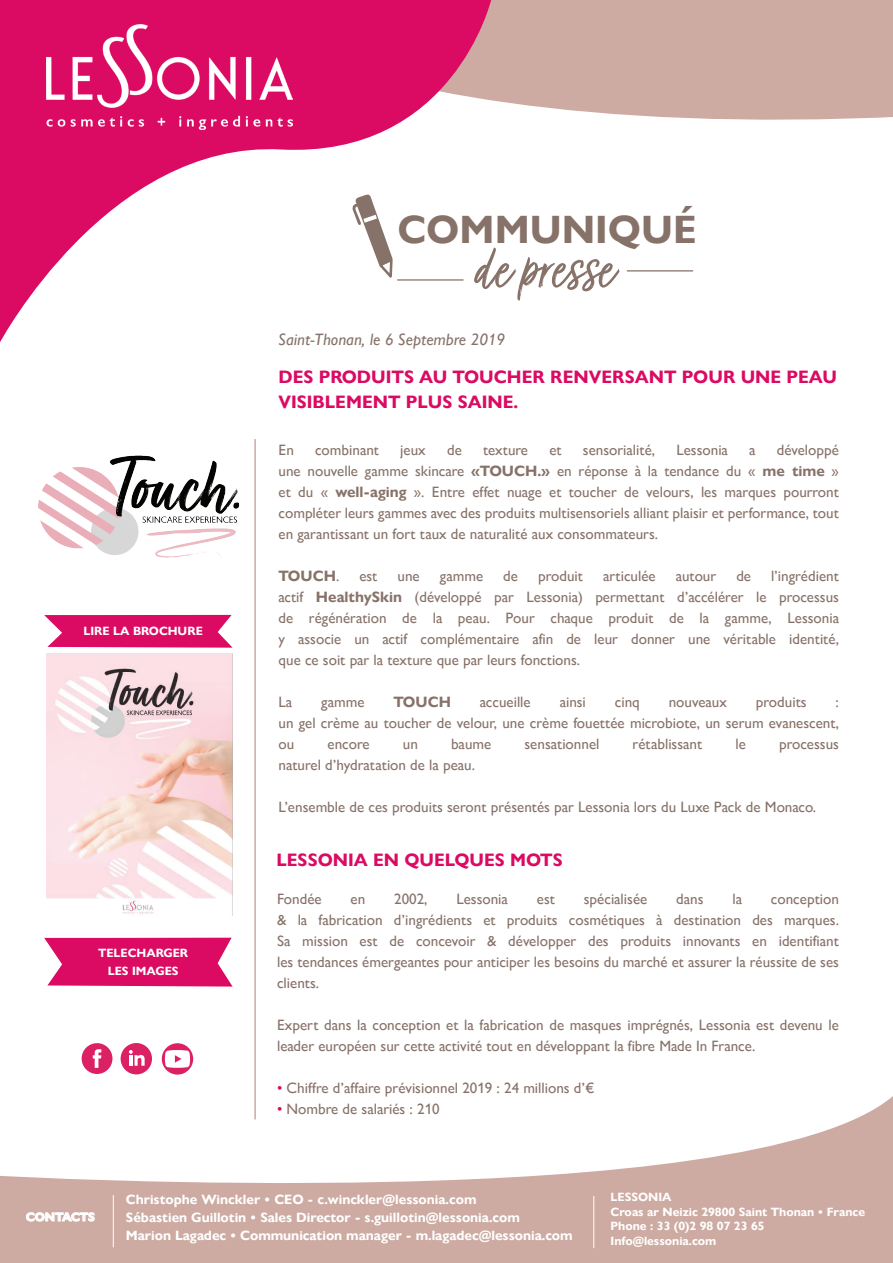
<style>
.page{position:relative;width:893px;height:1263px;background:#fff}
.page>*{position:absolute;margin:0;border:0;box-sizing:border-box;transform-origin:0 0}
.t1{font:71.4px "Turbinado Light Pro";color:#877269}
.t2{font:700 39.6px "Gill Sans Nova";color:#877269}
.t3{font:700 18px/25.5px "Gill Sans Nova";color:#db0a62}
.t4{font:italic 16.5px "Gill Sans Nova";color:#877269}
.t5{font:15px/21px "Gill Sans Nova";color:#877269;text-align:justify}
.t6{font:700 15px "Gill Sans Nova";color:#877269}
.t7{font:700 13.5px/18px "Gill Sans Nova";color:#fff}
.t8{font:700 12px/14.4px "Gill Sans Nova";color:#fff}
.s1{font-weight:700}
.s2{font-weight:400}
.s3{color:#db0a62}
</style>
<div class="page">
<div style="left:491px;top:0;width:402px;height:120px;background:#cdaba2"></div>
<svg style="left:0;top:0;width:491px;height:342px"></svg>
<svg style="left:0;top:1096px;width:893px;height:167px;fill:#cdaba2"></svg>
<hr style="left:397px;top:279px;width:66px;height:2px;background:#877269">
<hr style="left:627px;top:270px;width:66px;height:1px;background:#877269">
<svg style="left:351px;top:193px;width:43px;height:87px"></svg>
<img style="left:47px;top:24px;width:246px;height:106px">
<svg style="left:26px;top:1212px;width:69px;height:9px"></svg>
<hr style="left:113px;top:1195px;width:1px;height:52px;background:#fff">
<hr style="left:594px;top:1196px;width:1px;height:52px;background:#fff">
<hr style="left:254px;top:439px;width:2px;height:680px;background:#cdaba2">
<div style="left:82px;top:1043px;width:30px;height:31px;background:#dc2064;border-radius:15px"></div>
<svg style="left:93px;top:1049px;width:8px;height:19px"></svg>
<div style="left:121px;top:1043px;width:31px;height:31px;background:#dc2064;border-radius:16px"></div>
<svg style="left:129px;top:1050px;width:16px;height:16px"></svg>
<div style="left:162px;top:1043px;width:31px;height:31px;background:#dc2064;border-radius:16px"></div>
<svg style="left:165px;top:1050px;width:25px;height:18px"></svg>
<img style="left:46px;top:653px;width:186px;height:262px">
<img style="left:38px;top:455px;width:202px;height:103px">
<svg style="left:44px;top:615px;width:189px;height:33px;background:#df2674"></svg>
<svg style="left:44px;top:938px;width:189px;height:48px;background:#de2271"></svg>
<h2 class="t2" style="left:397px;top:206px;width:301px">COMMUNIQUÉ</h2>
<h1 class="t1" style="left:474px;top:229px;width:141px">de presse</h1>
<p class="t8" style="left:83px;top:624px;width:121px">LIRE LA BROCHURE</p>
<p class="t8" style="left:98px;top:944px;width:92px;line-height:18px;text-align:center">TELECHARGER<br>LES IMAGES</p>
<p class="t4" style="left:279px;top:330px;width:228px">Saint-Thonan, le 6 Septembre 2019</p>
<p class="t3" style="left:279px;top:364px;width:560px">DES PRODUITS AU TOUCHER RENVERSANT POUR UNE PEAU<br>VISIBLEMENT PLUS SAINE.</p>
<p class="t5" style="left:279px;top:440px;width:17px">En</p>
<p class="t5" style="left:315px;top:440px;width:66px">combinant</p>
<p class="t5" style="left:400px;top:440px;width:27px">jeux</p>
<p class="t5" style="left:447px;top:440px;width:16px">de</p>
<p class="t5" style="left:483px;top:440px;width:47px">texture</p>
<p class="t5" style="left:549px;top:440px;width:14px">et</p>
<p class="t5" style="left:583px;top:440px;width:74px">sensorialité,</p>
<p class="t5" style="left:676px;top:440px;width:53px">Lessonia</p>
<p class="t5" style="left:749px;top:440px;width:8px">a</p>
<p class="t5" style="left:279px;top:440px;width:562px;text-indent:498px">développé une nouvelle gamme skincare <span class="s1">«TOUCH.»</span> en réponse à la tendance du « <span class="s1">me time</span> » et du « <span class="s1">well-aging</span> ». Entre effet nuage et toucher de velours, les marques pourront compléter leurs gammes avec des produits multisensoriels alliant plaisir et performance, tout en garantissant un fort taux de naturalité aux consommateurs.</p>
<p class="t6" style="left:279px;top:567px;width:62px">TOUCH<span class="s2">.</span></p>
<p class="t5" style="left:359px;top:566px;width:20px">est</p>
<p class="t5" style="left:397px;top:566px;width:24px">une</p>
<p class="t5" style="left:440px;top:566px;width:45px">gamme</p>
<p class="t5" style="left:503px;top:566px;width:16px">de</p>
<p class="t5" style="left:538px;top:566px;width:47px">produit</p>
<p class="t5" style="left:603px;top:566px;width:54px">articulée</p>
<p class="t5" style="left:676px;top:566px;width:42px">autour</p>
<p class="t5" style="left:736px;top:566px;width:16px">de</p>
<p class="t5" style="left:279px;top:566px;width:562px;text-indent:493px">l’ingrédient actif <span class="s1">HealthySkin</span> (développé par Lessonia) permettant d’accélérer le processus de régénération de la peau. Pour chaque produit de la gamme, Lessonia y associe un actif complémentaire afin de leur donner une véritable identité, que ce soit par la texture que par leurs fonctions.</p>
<p class="t5" style="left:279px;top:692px;width:15px">La</p>
<p class="t5" style="left:321px;top:692px;width:45px">gamme</p>
<p class="t6" style="left:393px;top:693px;width:59px">TOUCH</p>
<p class="t5" style="left:480px;top:692px;width:52px">accueille</p>
<p class="t5" style="left:560px;top:692px;width:28px">ainsi</p>
<p class="t5" style="left:615px;top:692px;width:26px">cinq</p>
<p class="t5" style="left:669px;top:692px;width:60px">nouveaux</p>
<p class="t5" style="left:756px;top:692px;width:52px">produits</p>
<p class="t5" style="left:279px;top:692px;width:562px;text-indent:557px">: un gel crème au toucher de velour, une crème fouettée microbiote, un serum evanescent, ou</p>
<p class="t5" style="left:327px;top:734px;width:44px">encore</p>
<p class="t5" style="left:403px;top:734px;width:17px">un</p>
<p class="t5" style="left:451px;top:734px;width:42px">baume</p>
<p class="t5" style="left:524px;top:734px;width:76px">sensationnel</p>
<p class="t5" style="left:633px;top:734px;width:71px">rétablissant</p>
<p class="t5" style="left:735px;top:734px;width:12px">le</p>
<p class="t5" style="left:779px;top:734px;width:61px">processus</p>
<p class="t5" style="left:279px;top:755px;width:198px">naturel d’hydratation de la peau.</p>
<p class="t5" style="left:279px;top:797px;width:539px">L’ensemble de ces produits seront présentés par Lessonia lors du Luxe Pack de Monaco.</p>
<p class="t3" style="left:276px;top:847px;width:288px">LESSONIA EN QUELQUES MOTS</p>
<p class="t5" style="left:277px;top:888px;width:46px">Fondée</p>
<p class="t5" style="left:351px;top:888px;width:16px">en</p>
<p class="t5" style="left:394px;top:888px;width:35px">2002,</p>
<p class="t5" style="left:456px;top:888px;width:53px">Lessonia</p>
<p class="t5" style="left:537px;top:888px;width:20px">est</p>
<p class="t5" style="left:584px;top:888px;width:65px">spécialisée</p>
<p class="t5" style="left:676px;top:888px;width:29px">dans</p>
<p class="t5" style="left:732px;top:888px;width:11px">la</p>
<p class="t5" style="left:277px;top:888px;width:563px;text-indent:494px">conception &amp; la fabrication d’ingrédients et produits cosmétiques à destination des marques.<br>Sa mission est de concevoir &amp; développer des produits innovants en identifiant les tendances émergeantes pour anticiper les besoins du marché et assurer la réussite de ses clients.</p>
<p class="t5" style="left:277px;top:1014px;width:563px">Expert dans la conception et la fabrication de masques imprégnés, Lessonia est devenu le leader européen sur cette activité tout en développant la fibre Made In France.</p>
<p class="t5" style="left:277px;top:1077px;width:319px"><span class="s3">•</span> Chiffre d’affaire prévisionnel 2019 : 24 millions d’€</p>
<p class="t5" style="left:277px;top:1098px;width:164px"><span class="s3">•</span> Nombre de salariés : 210</p>
<p class="t8" style="left:26px;top:1210px;width:70px">CONTACTS</p>
<p class="t7" style="left:126px;top:1191px;width:448px">Christophe Winckler • CEO - c.winckler@lessonia.com<br>Sébastien Guillotin • Sales Director - s.guillotin@lessonia.com<br>Marion Lagadec • Communication manager - m.lagadec@lessonia.com</p>
<p class="t8" style="left:611px;top:1190px;width:256px">LESSONIA<br>Croas ar Neizic 29800 Saint Thonan • France<br>Phone : 33 (0)2 98 07 23 65<br>Info@lessonia.com</p>
</div>
